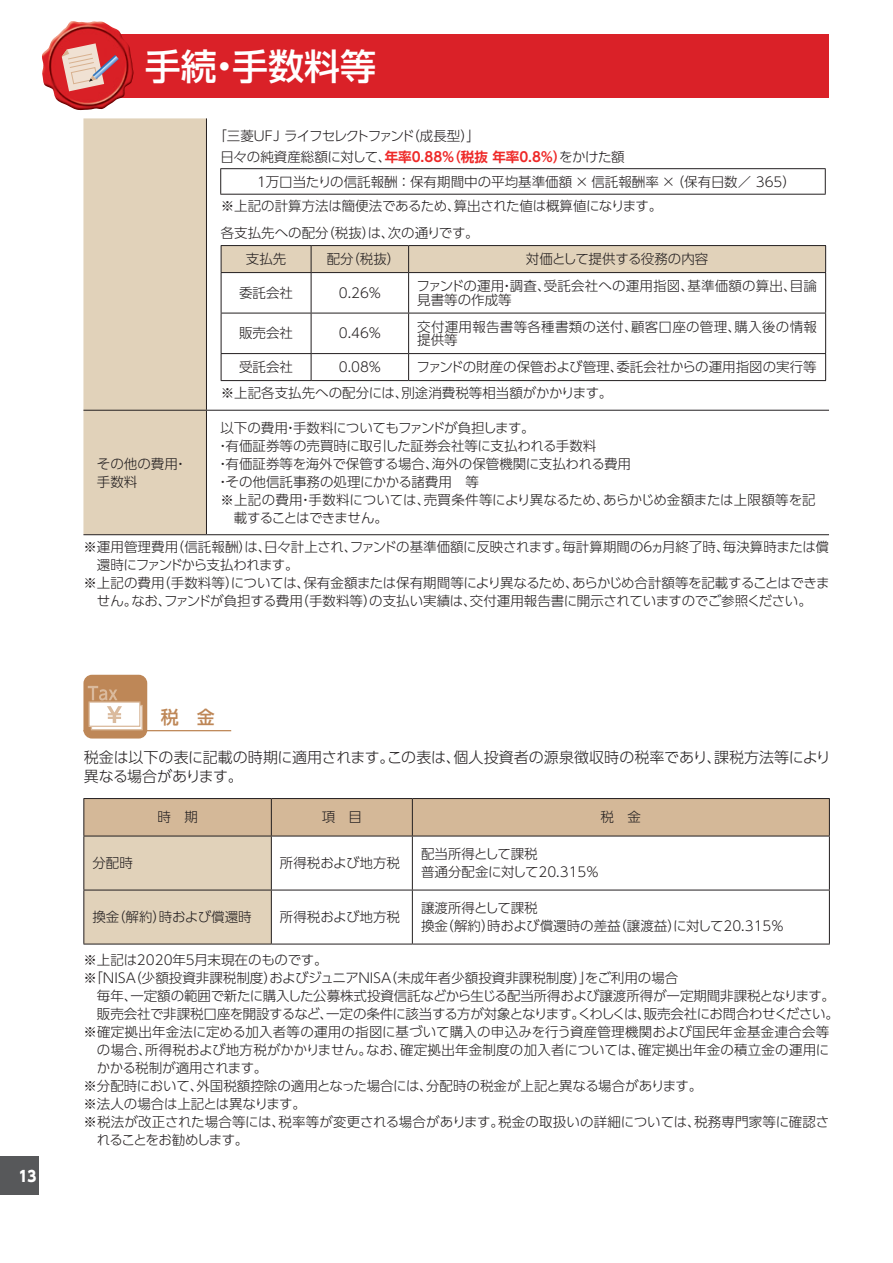
<style>
.page{position:relative;width:893px;height:1263px;background:#fff}
.page>*{position:absolute;margin:0;border:0;box-sizing:border-box;transform-origin:0 0}
.t1{font:500 36px "UD Shin Go Pro";color:#fff}
.t2{font:500 18px "UD Shin Go Pro";color:#be8757}
.t3{font:300 15px/18.8px "UD Shin Go Pro";color:#231f20}
.t4{font:800 15px "UD Shin Go Pro";color:#fff;scale:.9 1}
.t5{font:300 13.5px/18px "UD Shin Go Pro";color:#231f20}
.t6{font:300 13.5px "UD Shin Go Pro";letter-spacing:-.02em;color:#231f20}
.t7{font:300 13.5px "UD Shin Go Pro";letter-spacing:-.025em;color:#231f20}
.t8{font:300 13.5px "UD Shin Go Pro";letter-spacing:-.03em;color:#231f20}
.t9{font:300 13.5px/21px "UD Shin Go Pro";letter-spacing:-.045em;color:#231f20}
.t10{font:300 13.5px "UD Shin Go Pro";letter-spacing:-.035em;color:#231f20}
.t11{font:300 13.5px/13.5px "UD Shin Go Pro";letter-spacing:.02em;color:#231f20}
.t12{font:300 13.5px "UD Shin Go Pro";letter-spacing:-.06em;color:#231f20}
.t13{font:300 13.5px "UD Shin Go Pro";letter-spacing:-.055em;color:#231f20}
.t14{font:300 13.5px "UD Shin Go Pro";letter-spacing:-.085em;color:#231f20}
.s1{font-family:"UD Shin Go Pro De";font-weight:700;color:#ee2928}
</style>
<div class="page">
<div style="left:0;top:1157px;width:38px;height:38px;background:#57585a"></div>
<div style="left:83px;top:118px;width:123px;height:416px;background:#e1d2ba"></div>
<hr style="left:83px;top:410px;width:123px;height:1px;background:#231f20">
<hr style="left:206px;top:410px;width:623px;height:1px;background:#231f20">
<hr style="left:206px;top:411px;width:1px;height:123px;background:#231f20">
<hr style="left:83px;top:534px;width:123px;height:1px;background:#231f20">
<hr style="left:206px;top:534px;width:623px;height:1px;background:#231f20">
<hr style="left:206px;top:118px;width:1px;height:292px;background:#231f20">
<hr style="left:220px;top:168px;width:606px;height:1px;background:#231f20">
<svg style="left:220px;top:169px;width:1px;height:25px"></svg>
<svg style="left:825px;top:169px;width:1px;height:25px"></svg>
<hr style="left:220px;top:194px;width:606px;height:1px;background:#231f20">
<hr style="left:221px;top:245px;width:90px;height:1px;background:#231f20">
<hr style="left:311px;top:245px;width:98px;height:1px;background:#231f20">
<hr style="left:409px;top:245px;width:417px;height:1px;background:#231f20">
<div style="left:221px;top:246px;width:605px;height:26px;background:#e1d2ba"></div>
<hr style="left:221px;top:272px;width:90px;height:1px;background:#231f20">
<hr style="left:221px;top:273px;width:1px;height:40px;background:#231f20">
<hr style="left:311px;top:272px;width:98px;height:1px;background:#231f20">
<hr style="left:311px;top:273px;width:1px;height:40px;background:#231f20">
<hr style="left:409px;top:272px;width:417px;height:1px;background:#231f20">
<hr style="left:408px;top:273px;width:1px;height:40px;background:#231f20">
<hr style="left:825px;top:273px;width:1px;height:40px;background:#231f20">
<hr style="left:221px;top:313px;width:90px;height:1px;background:#231f20">
<hr style="left:221px;top:313px;width:1px;height:40px;background:#231f20">
<hr style="left:311px;top:313px;width:98px;height:1px;background:#231f20">
<hr style="left:311px;top:313px;width:1px;height:40px;background:#231f20">
<hr style="left:409px;top:313px;width:417px;height:1px;background:#231f20">
<hr style="left:408px;top:313px;width:1px;height:40px;background:#231f20">
<hr style="left:825px;top:313px;width:1px;height:40px;background:#231f20">
<hr style="left:221px;top:353px;width:90px;height:1px;background:#231f20">
<svg style="left:221px;top:354px;width:1px;height:26px"></svg>
<hr style="left:311px;top:353px;width:98px;height:1px;background:#231f20">
<svg style="left:311px;top:354px;width:1px;height:26px"></svg>
<hr style="left:409px;top:353px;width:417px;height:1px;background:#231f20">
<svg style="left:408px;top:354px;width:1px;height:26px"></svg>
<svg style="left:825px;top:354px;width:1px;height:26px"></svg>
<hr style="left:221px;top:380px;width:90px;height:1px;background:#231f20">
<hr style="left:311px;top:380px;width:98px;height:1px;background:#231f20">
<hr style="left:409px;top:380px;width:417px;height:1px;background:#231f20">
<hr style="left:83px;top:730px;width:148px;height:1px;background:#be8757">
<div style="left:83px;top:675px;width:64px;height:63px;background:#be8757;border-radius:9px"></div>
<div style="left:91px;top:705px;width:51px;height:25px;background:linear-gradient(to right,#fff,#fff)"></div>
<div style="left:91px;top:705px;width:52px;height:25px;border:1px solid #daba9d"></div>
<div style="left:89px;top:702px;width:51px;height:24px;background:#fff"></div>
<div style="left:89px;top:701px;width:51px;height:26px;border:1px solid #daba9d"></div>
<svg style="left:88px;top:686px;width:29px;height:14px"></svg>
<svg style="left:107px;top:706px;width:15px;height:17px"></svg>
<svg style="left:84px;top:799px;width:745px;height:145px"></svg>
<hr style="left:83px;top:798px;width:188px;height:1px;background:#231f20">
<hr style="left:83px;top:799px;width:1px;height:37px;background:#231f20">
<hr style="left:271px;top:798px;width:141px;height:1px;background:#231f20">
<hr style="left:271px;top:799px;width:1px;height:37px;background:#231f20">
<hr style="left:412px;top:798px;width:418px;height:1px;background:#231f20">
<hr style="left:412px;top:799px;width:1px;height:37px;background:#231f20">
<hr style="left:829px;top:799px;width:1px;height:37px;background:#231f20">
<hr style="left:83px;top:836px;width:188px;height:1px;background:#231f20">
<hr style="left:83px;top:836px;width:1px;height:54px;background:#231f20">
<hr style="left:271px;top:836px;width:141px;height:1px;background:#231f20">
<hr style="left:271px;top:836px;width:1px;height:54px;background:#231f20">
<hr style="left:412px;top:836px;width:418px;height:1px;background:#231f20">
<hr style="left:412px;top:836px;width:1px;height:54px;background:#231f20">
<hr style="left:829px;top:836px;width:1px;height:54px;background:#231f20">
<hr style="left:83px;top:890px;width:188px;height:1px;background:#231f20">
<hr style="left:83px;top:890px;width:1px;height:54px;background:#231f20">
<hr style="left:271px;top:890px;width:141px;height:1px;background:#231f20">
<hr style="left:271px;top:890px;width:1px;height:54px;background:#231f20">
<hr style="left:412px;top:890px;width:418px;height:1px;background:#231f20">
<hr style="left:412px;top:890px;width:1px;height:54px;background:#231f20">
<hr style="left:829px;top:890px;width:1px;height:54px;background:#231f20">
<hr style="left:83px;top:944px;width:188px;height:1px;background:#231f20">
<hr style="left:271px;top:944px;width:141px;height:1px;background:#231f20">
<hr style="left:412px;top:944px;width:418px;height:1px;background:#231f20">
<div style="left:83px;top:34px;width:740px;height:64px;background:#da2128"></div>
<hr style="left:825px;top:34px;width:4px;height:64px;background:#da2128">
<img style="left:42px;top:21px;width:92px;height:90px">
<svg style="left:62px;top:43px;width:57px;height:48px"></svg>
<p class="t4" style="left:19px;top:1163px;width:21px">13</p>
<h1 class="t1" style="left:145px;top:37px;width:233px">手続・手数料等</h1>
<p class="t9" style="left:220px;top:125px;width:406px;text-indent:-7px">「三菱ＵＦＪ ライフセレクトファンド（成長型）」<br>日々の純資産総額に対して、<span class="s1">年率0.88％（税抜 年率0.8％）</span>をかけた額</p>
<p class="t5" style="left:221px;top:169px;width:577px;line-height:24.8px;text-indent:34px">１万口当たりの信託報酬 ：保有期間中の平均基準価額 × 信託報酬率 × （保有日数／ 365）※上記の計算方法は簡便法であるため、算出された値は概算値になります。</p>
<p class="t5" style="left:246px;top:220px;width:234px;line-height:26px;text-indent:-25px">各支払先への配分（税抜）は、次の通りです。支払先</p>
<p class="t5" style="left:327px;top:250px;width:75px">配分（税抜）</p>
<p class="t5" style="left:526px;top:250px;width:184px">対価として提供する役務の内容</p>
<p class="t5" style="left:239px;top:283px;width:55px">委託会社</p>
<p class="t5" style="left:339px;top:283px;width:44px">0.26％</p>
<p class="t5" style="left:417px;top:279px;width:402px;line-height:13.5px">ファンドの運用・調査、受託会社への運用指図、基準価額の算出、目論見書等の作成等</p>
<p class="t5" style="left:239px;top:324px;width:55px">販売会社</p>
<p class="t5" style="left:339px;top:324px;width:44px">0.46％</p>
<p class="t11" style="left:417px;top:319px;width:401px">交付運用報告書等各種書類の送付、顧客口座の管理、購入後の情報提供等</p>
<p class="t5" style="left:239px;top:358px;width:55px">受託会社</p>
<p class="t5" style="left:339px;top:358px;width:44px">0.08％</p>
<p class="t5" style="left:221px;top:354px;width:597px;line-height:26px;text-indent:196px">ファンドの財産の保管および管理、委託会社からの運用指図の実行等※上記各支払先への配分には、別途消費税等相当額がかかります。</p>
<p class="t10" style="left:220px;top:416px;width:316px">以下の費用・手数料についてもファンドが負担します。</p>
<p class="t5" style="left:216px;top:436px;width:382px">・有価証券等の売買時に取引した証券会社等に支払われる手数料</p>
<p class="t5" style="left:216px;top:454px;width:416px">・有価証券等を海外で保管する場合、海外の保管機関に支払われる費用</p>
<p class="t5" style="left:216px;top:472px;width:264px">・その他信託事務の処理にかかる諸費用　等</p>
<p class="t5" style="left:220px;top:490px;width:597px">※上記の費用・手数料については、売買条件等により異なるため、あらかじめ金額または上限額等を記</p>
<p class="t13" style="left:234px;top:506px;width:156px">載することはできません。</p>
<p class="t5" style="left:83px;top:537px;width:747px">※運用管理費用（信託報酬）は、日々計上され、ファンドの基準価額に反映されます。毎計算期間の６ヵ月終了時、毎決算時または償</p>
<p class="t12" style="left:97px;top:554px;width:203px">還時にファンドから支払われます。</p>
<p class="t7" style="left:83px;top:572px;width:748px">※上記の費用（手数料等）については、保有金額または保有期間等により異なるため、あらかじめ合計額等を記載することはできま</p>
<p class="t6" style="left:97px;top:590px;width:716px">せん。なお、ファンドが負担する費用（手数料等）の支払い実績は、交付運用報告書に開示されていますのでご参照ください。</p>
<p class="t5" style="left:97px;top:454px;width:92px">その他の費用・手数料</p>
<h2 class="t2" style="left:161px;top:703px;width:55px">税　金</h2>
<p class="t3" style="left:84px;top:747px;width:749px">税金は以下の表に記載の時期に適用されます。この表は、個人投資者の源泉徴収時の税率であり、課税方法等により異なる場合があります。</p>
<p class="t5" style="left:157px;top:808px;width:42px">時　期</p>
<p class="t5" style="left:322px;top:808px;width:42px">項　目</p>
<p class="t5" style="left:601px;top:808px;width:42px">税　金</p>
<p class="t5" style="left:92px;top:853px;width:42px">分配時</p>
<p class="t5" style="left:280px;top:853px;width:122px">所得税および地方税</p>
<p class="t5" style="left:421px;top:844px;width:180px">配当所得として課税<br>普通分配金に対して20.315％</p>
<p class="t5" style="left:92px;top:907px;width:161px">換金（解約）時および償還時</p>
<p class="t5" style="left:280px;top:907px;width:122px">所得税および地方税</p>
<p class="t5" style="left:421px;top:898px;width:365px">譲渡所得として課税<br>換金（解約）時および償還時の差益（譲渡益）に対して20.315％</p>
<p class="t6" style="left:83px;top:948px;width:246px">※上記は2020年５月末現在のものです。</p>
<p class="t5" style="left:83px;top:968px;width:596px">※「ＮＩＳＡ（少額投資非課税制度）およびジュニアＮＩＳＡ（未成年者少額投資非課税制度）」をご利用の場合</p>
<p class="t5" style="left:97px;top:986px;width:740px">毎年、一定額の範囲で新たに購入した公募株式投資信託などから生じる配当所得および譲渡所得が一定期間非課税となります。</p>
<p class="t8" style="left:97px;top:1002px;width:743px">販売会社で非課税口座を開設するなど、一定の条件に該当する方が対象となります。くわしくは、販売会社にお問合わせください。</p>
<p class="t5" style="left:83px;top:1022px;width:747px">※確定拠出年金法に定める加入者等の運用の指図に基づいて購入の申込みを行う資産管理機関および国民年金基金連合会等</p>
<p class="t5" style="left:97px;top:1040px;width:734px">の場合、所得税および地方税がかかりません。なお、確定拠出年金制度の加入者については、確定拠出年金の積立金の運用に</p>
<p class="t10" style="left:97px;top:1056px;width:172px">かかる税制が適用されます。</p>
<p class="t5" style="left:83px;top:1076px;width:620px">※分配時において、外国税額控除の適用となった場合には、分配時の税金が上記と異なる場合があります。</p>
<p class="t6" style="left:83px;top:1092px;width:224px">※法人の場合は上記とは異なります。</p>
<p class="t5" style="left:83px;top:1112px;width:747px">※税法が改正された場合等には、税率等が変更される場合があります。税金の取扱いの詳細については、税務専門家等に確認さ</p>
<p class="t14" style="left:97px;top:1128px;width:153px">れることをお勧めします。</p>
</div>
